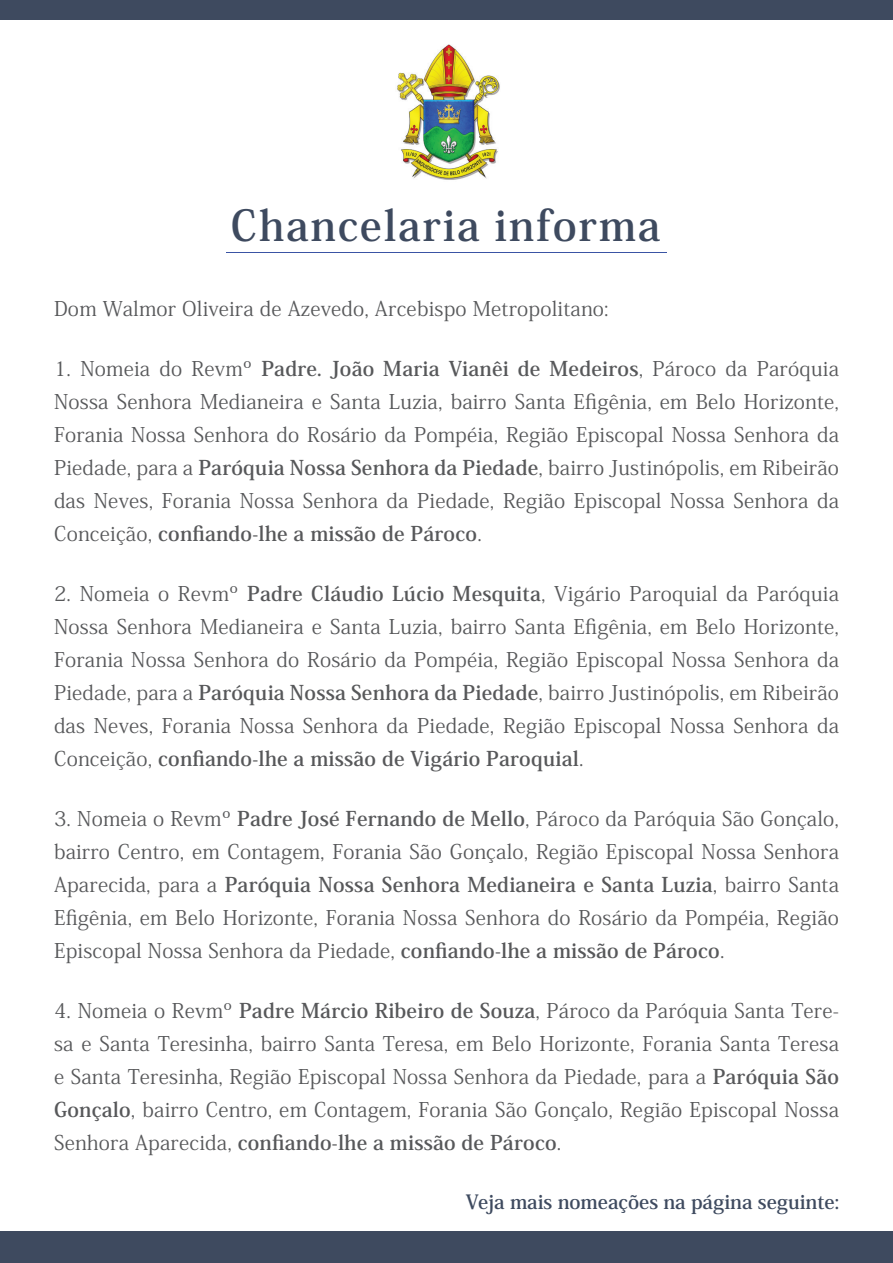
<style>
.page{position:relative;width:893px;height:1263px;background:#fff}
.page>*{position:absolute;margin:0;border:0;box-sizing:border-box;transform-origin:0 0}
.t1{font:700 42.15px "Koz Min Pr 6 N";letter-spacing:.04em;color:#3e4a5f}
.t2{font:20.25px/33px "Koz Min Pr 6 N";letter-spacing:.01em;color:#57585a;text-align:justify}
.t3{font:700 19.5px "Koz Min Pr 6 N";color:#3e4a5f}
.s1{font-weight:700}
</style>
<div class="page">
<div style="left:0;top:0;width:893px;height:19px;background:#3e4a5f"></div>
<div style="left:0;top:1231px;width:893px;height:32px;background:#3e4a5f"></div>
<img style="left:397px;top:44px;width:103px;height:136px">
<h1 class="t1" style="left:231px;top:202px;width:431px">Chancelaria informa</h1>
<p class="t2" style="left:54px;top:292px;width:556px">Dom Walmor Oliveira de Azevedo, Arcebispo Metropolitano:</p>
<p class="t2" style="left:54px;top:352px;width:786px">1. Nomeia do Revmº <span class="s1">Padre. João Maria Vianêi de Medeiros</span>, Pároco da Paróquia Nossa Senhora Medianeira e Santa Luzia, bairro Santa Efigênia, em Belo Horizonte, Forania Nossa Senhora do Rosário da Pompéia, Região Episcopal Nossa Senhora da Piedade, para a <span class="s1">Paróquia Nossa Senhora da Piedade</span>, bairro Justinópolis, em Ribeirão das Neves, Forania Nossa Senhora da Piedade, Região Episcopal Nossa Senhora da Conceição, <span class="s1">confiando-lhe a missão de Pároco</span>.</p>
<p class="t2" style="left:54px;top:577px;width:786px">2. Nomeia o Revmº <span class="s1">Padre Cláudio Lúcio Mesquita</span>, Vigário Paroquial da Paróquia Nossa Senhora Medianeira e Santa Luzia, bairro Santa Efigênia, em Belo Horizonte, Forania Nossa Senhora do Rosário da Pompéia, Região Episcopal Nossa Senhora da Piedade, para a <span class="s1">Paróquia Nossa Senhora da Piedade</span>, bairro Justinópolis, em Ribeirão das Neves, Forania Nossa Senhora da Piedade, Região Episcopal Nossa Senhora da Conceição, <span class="s1">confiando-lhe a missão de Vigário Paroquial</span>.</p>
<p class="t2" style="left:54px;top:802px;width:786px">3. Nomeia o Revmº <span class="s1">Padre José Fernando de Mello</span>, Pároco da Paróquia São Gonçalo, bairro Centro, em Contagem, Forania São Gonçalo, Região Episcopal Nossa Senhora Aparecida, para a <span class="s1">Paróquia Nossa Senhora Medianeira e Santa Luzia</span>, bairro Santa Efigênia, em Belo Horizonte, Forania Nossa Senhora do Rosário da Pompéia, Região Episcopal Nossa Senhora da Piedade, <span class="s1">confiando-lhe a missão de Pároco</span>.</p>
<p class="t2" style="left:54px;top:994px;width:786px">4. Nomeia o Revmº <span class="s1">Padre Márcio Ribeiro de Souza</span>, Pároco da Paróquia Santa Tere&shy;sa e Santa Teresinha, bairro Santa Teresa, em Belo Horizonte, Forania Santa Teresa e Santa Teresinha, Região Episcopal Nossa Senhora da Piedade, para a <span class="s1">Paróquia São Gonçalo</span>, bairro Centro, em Contagem, Forania São Gonçalo, Região Episcopal Nossa Senhora Aparecida, <span class="s1">confiando-lhe a missão de Pároco</span>.</p>
<p class="t3" style="left:466px;top:1191px;width:375px">Veja mais nomeações na página seguinte:</p>
</div>
